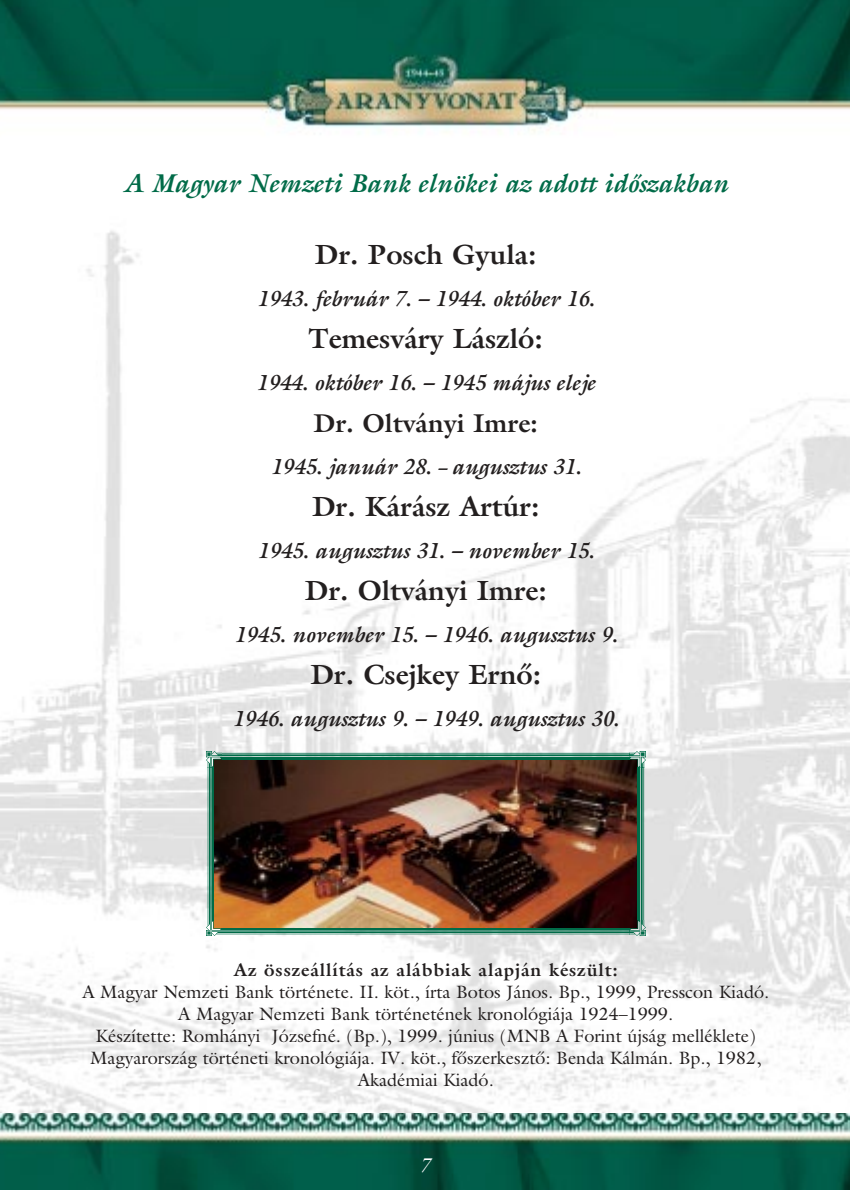
<style>
.page{position:relative;width:850px;height:1190px;background:#fff}
.page>*{position:absolute;margin:0;border:0;box-sizing:border-box;transform-origin:0 0}
.t1{font:700 28px "H Galliard";color:#231f1f}
.t2{font:italic 700 26px "H Galliard";color:#006b48}
.t3{font:700 26px "H Galliard";color:#231f1f}
.t4{font:italic 700 22px "H Galliard";color:#231f1f}
.t5{font:italic 300 20px "H Galliard";color:#fff}
.t6{font:300 18px/22px "H Galliard";color:#231f1f;text-align:center}
.t7{font:700 18px "H Galliard";letter-spacing:.05em;color:#231f1f}
.s1{font-size:18px}
</style>
<div class="page">
<img style="left:0;top:0;width:850px;height:1190px">
<img style="left:0;top:138px;width:850px;height:975px">
<img style="left:214px;top:760px;width:423px;height:168px">
<img style="left:206px;top:752px;width:16px;height:16px">
<img style="left:222px;top:752px;width:408px;height:8px">
<img style="left:630px;top:752px;width:16px;height:16px">
<img style="left:638px;top:768px;width:8px;height:152px">
<img style="left:630px;top:920px;width:16px;height:16px">
<img style="left:222px;top:928px;width:408px;height:8px">
<img style="left:206px;top:920px;width:16px;height:16px">
<img style="left:206px;top:768px;width:8px;height:152px">
<h2 class="t2" style="left:123px;top:173px;width:607px">A Magyar Nemzeti Bank elnökei az adott idôszakban</h2>
<h1 class="t1" style="left:315px;top:244px;width:223px">Dr. Posch Gyula:</h1>
<p class="t4" style="left:257px;top:290px;width:339px">1943. február 7. – 1944. október 16.</p>
<h1 class="t1" style="left:309px;top:328px;width:236px">Temesváry László:</h1>
<p class="t4" style="left:256px;top:374px;width:340px">1944. október 16. – 1945 május eleje</p>
<h2 class="t3" style="left:314px;top:413px;width:226px">Dr. Oltványi Imre:</h2>
<p class="t4" style="left:270px;top:458px;width:312px">1945. január 28. <span class="s1">–</span> augusztus 31.</p>
<h1 class="t1" style="left:312px;top:496px;width:229px">Dr. Kárász Artúr:</h1>
<p class="t4" style="left:257px;top:542px;width:339px">1945. augusztus 31. – november 15.</p>
<h1 class="t1" style="left:305px;top:580px;width:243px">Dr. Oltványi Imre:</h1>
<p class="t4" style="left:234px;top:626px;width:385px">1945. november 15. – 1946. augusztus 9.</p>
<h1 class="t1" style="left:310px;top:664px;width:232px">Dr. Csejkey Ernô:</h1>
<p class="t4" style="left:233px;top:710px;width:388px">1946. augusztus 9. – 1949. augusztus 30.</p>
<p class="t7" style="left:234px;top:963px;width:385px">Az összeállítás az alábbiak alapján készült:</p>
<p class="t6" style="left:82px;top:982px;width:688px">A Magyar Nemzeti Bank története. II. köt., írta Botos János. Bp., 1999, Presscon Kiadó.<br>A Magyar Nemzeti Bank történetének kronológiája 1924–1999.<br>Készítette: Romhányi Józsefné. (Bp.), 1999. június (MNB A Forint újság melléklete)<br>Magyarország történeti kronológiája. IV. köt., fôszerkesztô: Benda Kálmán. Bp., 1982, Akadémiai Kiadó.</p>
<p class="t5" style="left:420px;top:1158px;width:12px">7</p>
</div>
